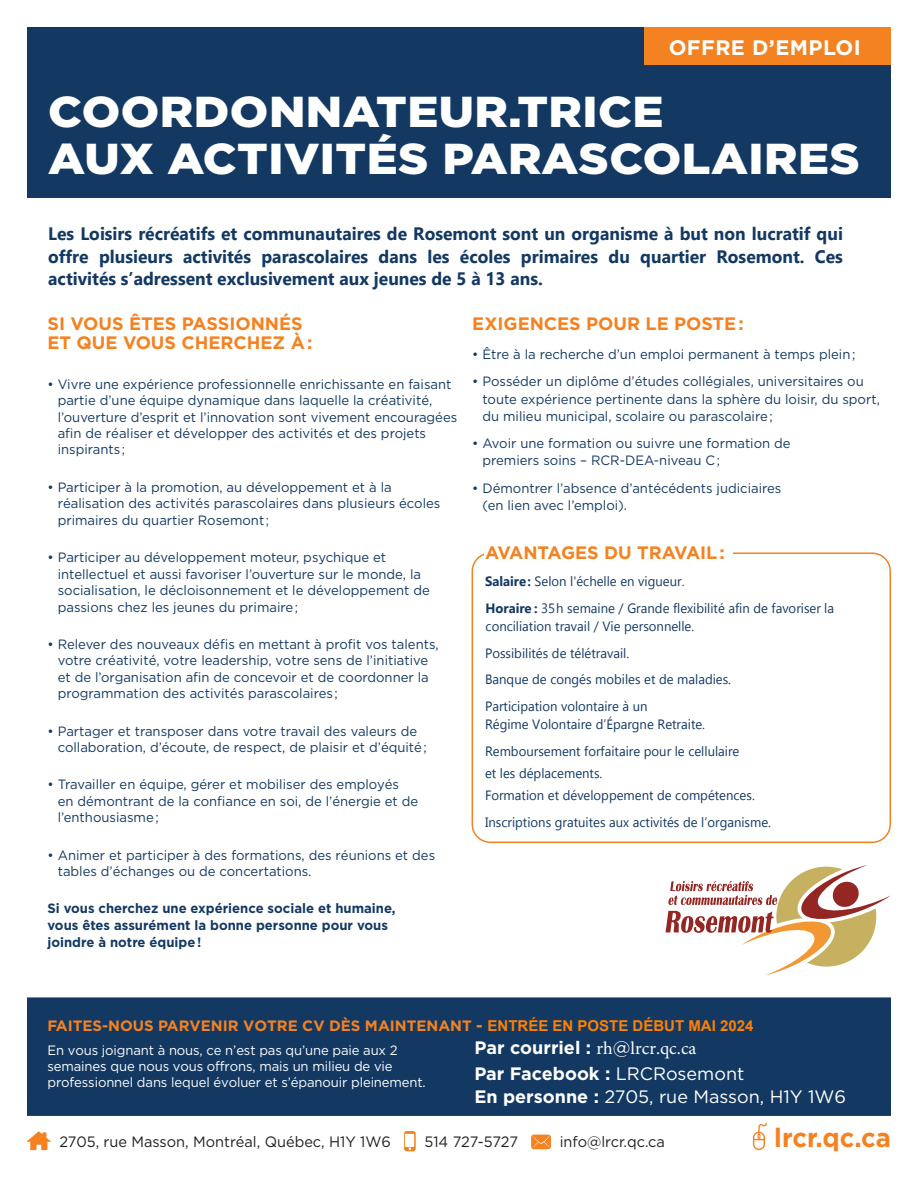
<style>
.page{position:relative;width:918px;height:1188px;background:#fff}
.page>*{position:absolute;margin:0;border:0;box-sizing:border-box;transform-origin:0 0}
.t1{font:900 43.2px/46.5px "Gotham HTF";letter-spacing:.01em;color:#fff;scale:1.08 1}
.t2{font:700 26.4px "Gotham HTF";color:#f58220}
.t3{font:700 21px "Gotham HTF";letter-spacing:.02em;color:#fff}
.t4{font:700 18px/22.5px "Gadugi";color:#133963;text-align:justify}
.t5{font:700 18px/19.5px "Gotham HTF";color:#f58220}
.t6{font:700 18px/25.7px "Gotham HTF";color:#fff}
.t7{font:18px "Gotham HTF";color:#fff}
.t8{font:700 15px "Gotham HTF";color:#f58220}
.t9{font:15px "Gotham HTF";color:#231f20}
.t10{font:13.5px/16.5px "Gotham HTF";color:#133963}
.t11{font:13.5px/26.7px "Gadugi";color:#133963}
.t12{font:13.5px/16.2px "Gotham HTF";letter-spacing:-.01em;color:#fff}
.t13{font:13.5px/26.5px "Gadugi";color:#173a64}
.t14{font:700 13.5px/16.5px "Gotham HTF";color:#133963}
.s1{font-weight:700;color:#133963}
.s2{font-family:"Arial";font-size:19.05px}
.s3{font-family:"Arial";color:#ff8000}
.s4{font-family:"Minion Pro";font-weight:400}
.s5{font-weight:400}
.s6{font-weight:700}
</style>
<div class="page">
<div style="left:27px;top:27px;width:864px;height:171px;background:#133963"></div>
<div style="left:645px;top:27px;width:246px;height:38px;background:#f58220"></div>
<svg style="left:27px;top:1131px;width:24px;height:19px"></svg>
<svg style="left:404px;top:1131px;width:12px;height:20px"></svg>
<div style="left:531px;top:1135px;width:20px;height:14px;background:#f58220;border-radius:3px"></div>
<svg style="left:533px;top:1135px;width:17px;height:13px"></svg>
<svg style="left:666px;top:865px;width:225px;height:111px"></svg>
<div style="left:27px;top:997px;width:864px;height:119px;background:#133963"></div>
<svg style="left:753px;top:1123px;width:14px;height:27px"></svg>
<div style="left:472px;top:552px;width:419px;height:291px;border:2px solid #f58220;border-radius:18px"></div>
<div style="left:484px;top:544px;width:248px;height:17px;background:#fff"></div>
<h3 class="t3" style="left:669px;top:35px;width:194px">OFFRE D’EMPLOI</h3>
<h1 class="t1" style="left:48px;top:88px;width:753px">COORDONNATEUR.TRICE<br>AUX ACTIVITÉS PARASCOLAIRES</h1>
<p class="t4" style="left:48px;top:223px;width:796px">Les Loisirs récréatifs et communautaires de Rosemont sont un organisme à but non lucratif qui offre plusieurs activités parascolaires dans les écoles primaires du quartier Rosemont. Ces activités s’adressent exclusivement aux jeunes de 5 à 13 ans.</p>
<h3 class="t5" style="left:48px;top:313px;width:267px">SI VOUS ÊTES PASSIONNÉS<br>ET QUE VOUS CHERCHEZ À:</h3>
<p class="t10" style="left:58px;top:375px;width:401px;text-indent:-10px">• Vivre une expérience professionnelle enrichissante en faisant partie d’une équipe dynamique dans laquelle la créativité, l’ouverture d’esprit et l’innovation sont vivement encouragées afin de réaliser et développer des activités et des projets inspirants ;</p>
<p class="t10" style="left:58px;top:479px;width:384px;text-indent:-10px">• Participer à la promotion, au développement et à la réalisation des activités parascolaires dans plusieurs écoles primaires du quartier Rosemont ;</p>
<p class="t10" style="left:58px;top:549px;width:374px;text-indent:-10px">• Participer au développement moteur, psychique et intellectuel et aussi favoriser l’ouverture sur le monde, la socialisation, le décloisonnement et le développement de passions chez les jeunes du primaire;</p>
<p class="t10" style="left:58px;top:636px;width:383px;text-indent:-10px">• Relever des nouveaux défis en mettant à profit vos talents, votre créativité, votre leadership, votre sens de l’initiative et de l’organisation afin de concevoir et de coordonner la programmation des activités parascolaires ;</p>
<p class="t10" style="left:58px;top:722px;width:371px;text-indent:-10px">• Partager et transposer dans votre travail des valeurs de collaboration, d’écoute, de respect, de plaisir et d’équité;</p>
<p class="t10" style="left:58px;top:776px;width:362px;text-indent:-10px">• Travailler en équipe, gérer et mobiliser des employés<br>en démontrant de la confiance en soi, de l’énergie et de l’enthousiasme;</p>
<p class="t10" style="left:58px;top:846px;width:379px;text-indent:-10px">• Animer et participer à des formations, des réunions et des tables d’échanges ou de concertations.</p>
<p class="t14" style="left:48px;top:900px;width:350px">Si vous cherchez une expérience sociale et humaine, vous êtes assurément la bonne personne pour vous joindre à notre équipe!</p>
<h3 class="t5" style="left:472px;top:313px;width:273px">EXIGENCES POUR LE POSTE:</h3>
<p class="t10" style="left:472px;top:346px;width:385px">• Être à la recherche d’un emploi permanent à temps plein;</p>
<p class="t10" style="left:482px;top:373px;width:399px;line-height:17.2px;text-indent:-10px">• Posséder un diplôme d’études collégiales, universitaires ou toute expérience pertinente dans la sphère du loisir, du sport, du milieu municipal, scolaire ou parascolaire;</p>
<p class="t10" style="left:482px;top:434px;width:310px;line-height:17.2px;text-indent:-10px">• Avoir une formation ou suivre une formation de premiers soins – RCR-DEA-niveau C;</p>
<p class="t10" style="left:482px;top:479px;width:301px;line-height:17.2px;text-indent:-10px">• Démontrer l’absence d’antécédents judiciaires (en lien avec l’emploi).</p>
<h3 class="t5" style="left:485px;top:543px;width:241px">AVANTAGES DU TRAVAIL:</h3>
<p class="t13" style="left:485px;top:568px;width:351px"><span class="s1">Salaire :</span> Selon l'échelle en vigueur.<br><span class="s1">Horaire :</span> 35 h semaine / Grande flexibilité afin de favoriser la</p>
<p class="t13" style="left:486px;top:613px;width:210px">conciliation travail / Vie personnelle.</p>
<p class="t11" style="left:485px;top:639px;width:248px">Possibilités de télétravail.<br>Banque de congés mobiles et de maladies.<br>Participation volontaire à un</p>
<p class="t11" style="left:485px;top:711px;width:256px">Régime Volontaire d’Épargne Retraite.<br>Remboursement forfaitaire pour le cellulaire</p>
<p class="t11" style="left:485px;top:762px;width:271px;line-height:22.4px">et les déplacements.<br>Formation et développement de compétences.</p>
<p class="t11" style="left:485px;top:809px;width:288px">Inscriptions gratuites aux activités de l’organisme.</p>
<p class="t8" style="left:48px;top:1017px;width:707px">FAITES-NOUS PARVENIR VOTRE CV DÈS MAINTENANT <span class="s2">-</span> <span class="s3">ENTRÉE EN POSTE DÉBUT MAI 2024</span></p>
<p class="t12" style="left:48px;top:1042px;width:380px">En vous joignant à nous, ce n’est pas qu’une paie aux 2 semaines que nous vous offrons, mais un milieu de vie professionnel dans lequel évoluer et s’épanouir pleinement.</p>
<h3 class="t6" style="left:474px;top:1034px;width:271px">Par courriel : <span class="s4">rh</span><span class="s5">@</span><span class="s4">lrcr.qc.ca<br></span>Par Facebook : <span class="s5">LRCRosemont</span></h3>
<h3 class="t7" style="left:474px;top:1087px;width:373px"><span class="s6">En personne :</span> 2705, rue Masson, H1Y 1W6</h3>
<p class="t9" style="left:59px;top:1134px;width:333px">2705, rue Masson, Montréal, Québec, H1Y 1W6</p>
<p class="t9" style="left:424px;top:1134px;width:95px">514 727-5727</p>
<p class="t9" style="left:560px;top:1134px;width:107px">info@lrcr.qc.ca</p>
<h2 class="t2" style="left:774px;top:1123px;width:118px">lrcr.qc.ca</h2>
</div>
